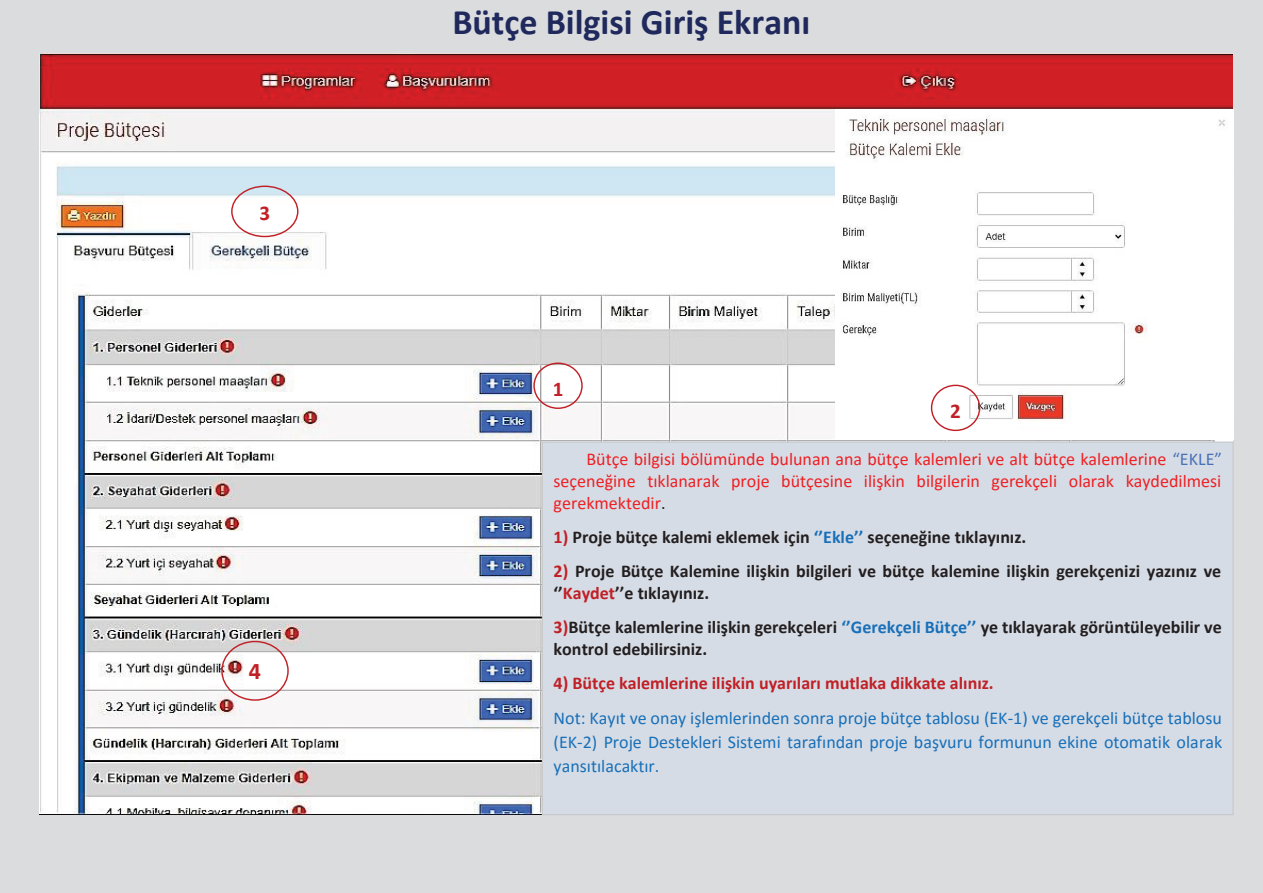
<style>
.page{position:relative;width:1263px;height:893px;background:#dbdcde}
.page>*{position:absolute;margin:0;border:0;box-sizing:border-box;transform-origin:0 0}
.t1{font:700 36px "Calibri";color:#1f295c}
.t2{font:700 24px "Calibri";color:#c02026}
.t3{font:700 21px "Calibri";color:#c02026}
.t4{font:700 18px/21.8px "Calibri";color:#231f20}
.t5{font:18px/23.7px "Calibri";color:#1870b9;text-align:justify}
.t6{font:18px/21.9px "Calibri";color:#ed2024;text-align:justify}
.t7{font:700 18px "Calibri";color:#c02026}
.s1{color:#4971b8}
.s2{color:#231f20}
.s3{color:#c02026}
.s4{color:#1870b9}
</style>
<div class="page">
<img style="left:40px;top:53px;width:1193px;height:761px">
<img style="left:835px;top:109px;width:398px;height:331px">
<div style="left:542px;top:442px;width:691px;height:373px;background:#d6dce5"></div>
<div style="left:533px;top:363px;width:50px;height:46px;border:1px solid #c02026;border-radius:50%"></div>
<div style="left:931px;top:385px;width:49px;height:46px;border:1px solid #c02026;border-radius:50%"></div>
<div style="left:231px;top:186px;width:67px;height:51px;border:1px solid #c02026;border-radius:50%"></div>
<div style="left:221px;top:641px;width:68px;height:60px;border:1px solid #c02026;border-radius:50%"></div>
<p class="t3" style="left:259px;top:198px;width:12px">3</p>
<h2 class="t2" style="left:249px;top:654px;width:14px">4</h2>
<h1 class="t1" style="left:452px;top:-3px;width:359px">Bütçe Bilgisi Giriş Ekranı</h1>
<p class="t3" style="left:553px;top:374px;width:12px">1</p>
<p class="t3" style="left:950px;top:396px;width:12px">2</p>
<p class="t6" style="left:554px;top:448px;width:670px;text-indent:33px">Bütçe bilgisi bölümünde bulunan ana bütçe kalemleri ve alt bütçe kalemlerine <span class="s1">“EKLE” </span>seçeneğine tıklanarak proje bütçesine ilişkin bilgilerin gerekçeli olarak kaydedilmesi gerekmektedir<span class="s2">.</span></p>
<p class="t4" style="left:554px;top:526px;width:474px"><span class="s3">1)</span> Proje bütçe kalemi eklemek için <span class="s4">‘’Ekle’’</span> seçeneğine tıklayınız.</p>
<p class="t4" style="left:554px;top:560px;width:669px"><span class="s3">2)</span> Proje Bütçe Kalemine ilişkin bilgileri ve bütçe kalemine ilişkin gerekçenizi yazınız ve ‘’<span class="s3">Kaydet</span>’’e tıklayınız.</p>
<p class="t4" style="left:554px;top:616px;width:670px"><span class="s3">3)</span>Bütçe kalemlerine ilişkin gerekçeleri <span class="s4">‘’Gerekçeli Bütçe’’</span> ye tıklayarak görüntüleyebilir ve kontrol edebilirsiniz.</p>
<p class="t7" style="left:554px;top:670px;width:442px">4) Bütçe kalemlerine ilişkin uyarıları mutlaka dikkate alınız.</p>
<p class="t5" style="left:554px;top:706px;width:670px">Not: Kayıt ve onay işlemlerinden sonra proje bütçe tablosu (EK-1) ve gerekçeli bütçe tablosu (EK-2) Proje Destekleri Sistemi tarafından proje başvuru formunun ekine otomatik olarak yansıtılacaktır.</p>
</div>
